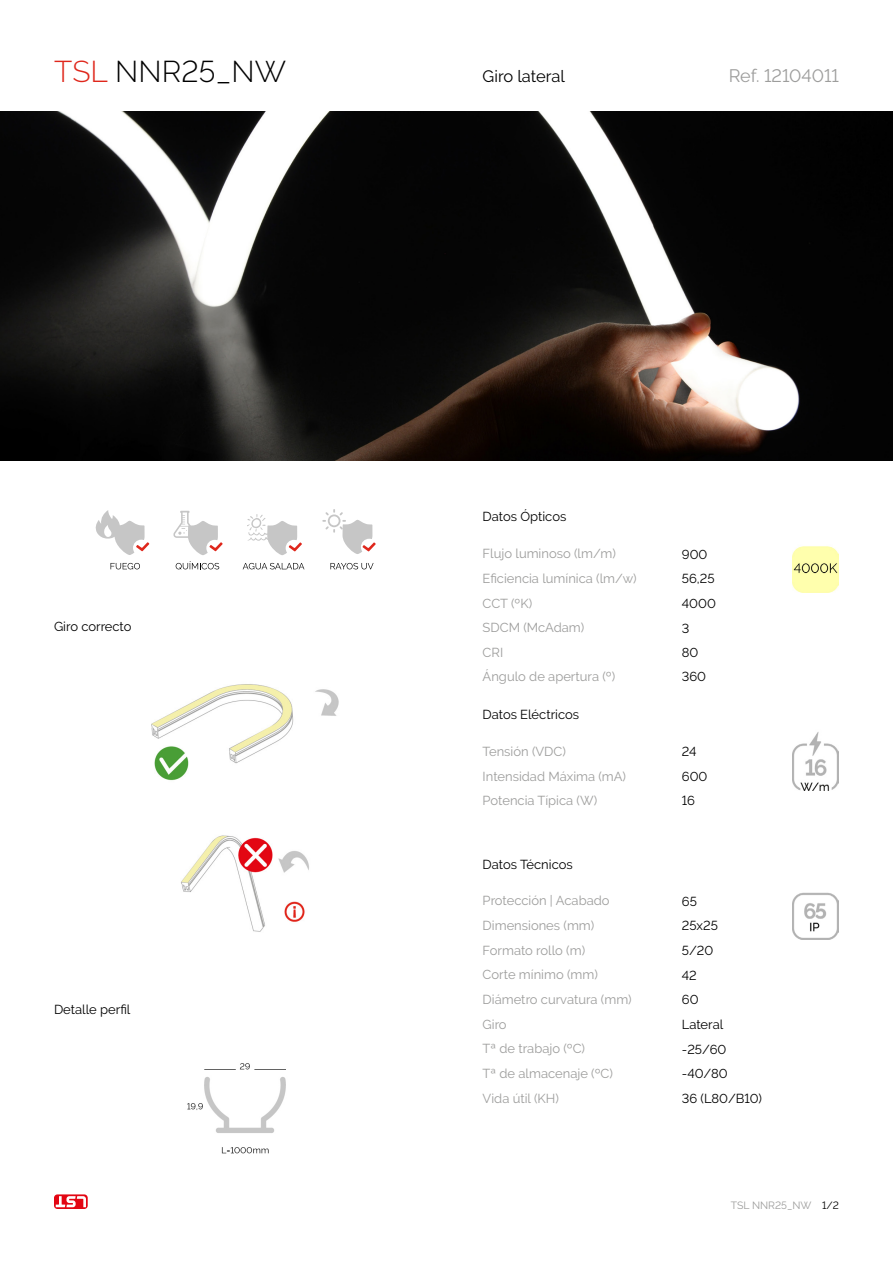
<style>
.page{position:relative;width:893px;height:1263px;background:#fff}
.page>*{position:absolute;margin:0;border:0;box-sizing:border-box;transform-origin:0 0}
.t1{font:300 30px "Raleway";letter-spacing:.005em;color:#000}
.t2{font:18px "Raleway";color:#9d9d9c}
.t3{font:16.5px "Raleway";color:#000}
.t4{font:12.9px/24.6px "Raleway";color:#9d9d9c}
.t5{font:12.9px "Raleway";color:#000}
.t6{font:10.5px "Raleway";color:#9d9d9c}
.t7{font:10.5px "Raleway";color:#000}
.s1{color:#df271c}
</style>
<div class="page">
<svg style="left:54px;top:1194px;width:34px;height:15px"></svg>
<svg style="left:56px;top:1196px;width:30px;height:11px"></svg>
<svg style="left:95px;top:510px;width:54px;height:45px"></svg>
<svg style="left:173px;top:511px;width:50px;height:44px"></svg>
<svg style="left:247px;top:514px;width:55px;height:41px"></svg>
<svg style="left:322px;top:509px;width:54px;height:45px"></svg>
<svg style="left:111px;top:563px;width:29px;height:6px"></svg>
<svg style="left:176px;top:561px;width:43px;height:8px"></svg>
<svg style="left:243px;top:563px;width:61px;height:6px"></svg>
<svg style="left:330px;top:563px;width:44px;height:6px"></svg>
<img style="left:0;top:112px;width:893px;height:349px">
<img style="left:187px;top:1063px;width:99px;height:91px">
<img style="left:151px;top:684px;width:188px;height:248px">
<img style="left:793px;top:892px;width:46px;height:47px">
<img style="left:793px;top:732px;width:46px;height:58px">
<img style="left:793px;top:546px;width:46px;height:47px">
<p class="t1" style="left:54px;top:54px;width:234px"><span class="s1">TSL</span> NNR25_NW</p>
<p class="t2" style="left:729px;top:65px;width:112px">Ref. 12104011</p>
<p class="t3" style="left:483px;top:67px;width:84px">Giro lateral</p>
<p class="t5" style="left:54px;top:619px;width:79px">Giro correcto</p>
<p class="t5" style="left:54px;top:1002px;width:78px">Detalle perfil</p>
<p class="t5" style="left:483px;top:509px;width:85px">Datos Ópticos</p>
<p class="t4" style="left:483px;top:541px;width:156px">Flujo luminoso (lm/m)<br>Eficiencia lumínica (lm/w)<br>CCT (ºK)<br>SDCM (McAdam)<br>CRI<br>Ángulo de apertura (º)</p>
<p class="t5" style="left:483px;top:707px;width:98px">Datos Eléctricos</p>
<p class="t4" style="left:483px;top:739px;width:145px">Tensión (VDC)<br>Intensidad Máxima (mA)<br>Potencia Típica (W)</p>
<p class="t5" style="left:483px;top:856px;width:92px">Datos Técnicos</p>
<p class="t4" style="left:483px;top:888px;width:151px">Protección | Acabado<br>Dimensiones (mm)<br>Formato rollo (m)<br>Corte mínimo (mm)<br>Diámetro curvatura (mm)<br>Giro<br>Tª de trabajo (ºC)<br>Tª de almacenaje (ºC)<br>Vida útil (KH)</p>
<p class="t5" style="left:682px;top:547px;width:27px">900</p>
<p class="t5" style="left:682px;top:571px;width:34px">56,25</p>
<p class="t5" style="left:682px;top:596px;width:36px">4000</p>
<p class="t5" style="left:682px;top:621px;width:9px">3</p>
<p class="t5" style="left:682px;top:645px;width:18px">80</p>
<p class="t5" style="left:682px;top:669px;width:26px">360</p>
<p class="t5" style="left:682px;top:744px;width:16px">24</p>
<p class="t5" style="left:682px;top:769px;width:27px">600</p>
<p class="t5" style="left:682px;top:793px;width:15px">16</p>
<p class="t5" style="left:682px;top:893px;width:17px">65</p>
<p class="t5" style="left:682px;top:918px;width:38px">25x25</p>
<p class="t5" style="left:682px;top:943px;width:33px">5/20</p>
<p class="t5" style="left:682px;top:967px;width:16px">42</p>
<p class="t5" style="left:682px;top:992px;width:18px">60</p>
<p class="t5" style="left:682px;top:1017px;width:43px">Lateral</p>
<p class="t5" style="left:682px;top:1041px;width:46px">-25/60</p>
<p class="t5" style="left:682px;top:1066px;width:47px">-40/80</p>
<p class="t5" style="left:682px;top:1091px;width:82px">36 (L80/B10)</p>
<p class="t6" style="left:731px;top:1199px;width:82px">TSL NNR25_NW</p>
<p class="t7" style="left:822px;top:1199px;width:18px">1/2</p>
</div>
